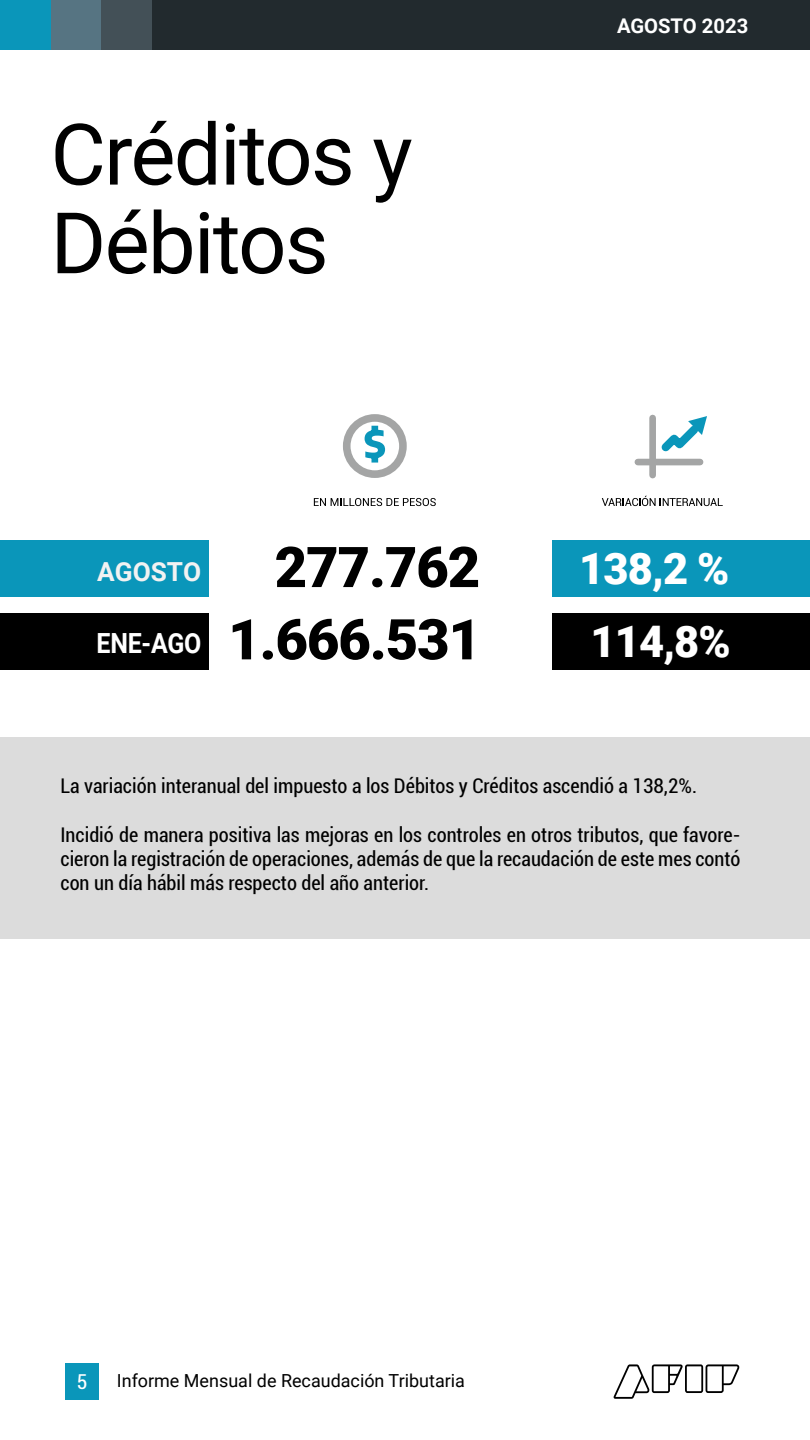
<style>
.page{position:relative;width:810px;height:1440px;background:#fff}
.page>*{position:absolute;margin:0;border:0;box-sizing:border-box;transform-origin:0 0}
.t1{font:84.97px/88.7px "Roboto";letter-spacing:-.02em;color:#000}
.t2{font:900 56.25px "Roboto";letter-spacing:-.02em;color:#000}
.t3{font:900 43.5px "Roboto";letter-spacing:-.02em;color:#fff}
.t4{font:700 26.25px "Roboto";color:#f2f2f2}
.t5{font:condensed 20.55px "Roboto";color:#fff}
.t6{font:condensed 20.25px/24.3px "Roboto";color:#000;text-align:justify}
.t7{font:700 20.25px "Roboto";color:#fff}
.t8{font:18px "Roboto";color:#000}
.s1{font-weight:700;font-size:27.75px;color:#fff}
</style>
<div class="page">
<div style="left:0;top:737px;width:810px;height:202px;background:#dcdcdc"></div>
<div style="left:66px;top:1363px;width:33px;height:37px;background:#0a96ba"></div>
<div style="left:0;top:541px;width:209px;height:56px;background:#0a96ba"></div>
<div style="left:553px;top:541px;width:257px;height:56px;background:#0a96ba"></div>
<div style="left:151px;top:0;width:659px;height:50px;background:#222a2e"></div>
<div style="left:50px;top:0;width:51px;height:50px;background:#567482"></div>
<div style="left:101px;top:0;width:51px;height:50px;background:#435057"></div>
<div style="left:0;top:0;width:50px;height:50px;background:#0a96ba"></div>
<div style="left:0;top:614px;width:209px;height:56px;background:#000"></div>
<div style="left:553px;top:614px;width:257px;height:56px;background:#000"></div>
<svg style="left:314px;top:498px;width:122px;height:8px"></svg>
<div style="left:343px;top:414px;width:64px;height:64px;border:8px solid #a4a5a5;border-radius:50%"></div>
<svg style="left:365px;top:426px;width:20px;height:37px"></svg>
<svg style="left:602px;top:496px;width:121px;height:10px"></svg>
<div style="left:649px;top:418px;width:7px;height:57px;background:#a4a5a5"></div>
<div style="left:638px;top:459px;width:62px;height:6px;background:#a4a5a5"></div>
<svg style="left:654px;top:416px;width:53px;height:43px"></svg>
<svg style="left:614px;top:1364px;width:125px;height:35px"></svg>
<h1 class="t1" style="left:51px;top:107px;width:364px">Créditos y<br>Débitos</h1>
<p class="t7" style="left:617px;top:12px;width:133px">AGOSTO 2023</p>
<h2 class="t2" style="left:275px;top:528px;width:207px">277.762</h2>
<h3 class="t3" style="left:579px;top:539px;width:152px">138,2 %</h3>
<h2 class="t2" style="left:97px;top:600px;width:386px"><span class="s1">ENE-AGO</span> 1.666.531</h2>
<h3 class="t3" style="left:590px;top:611px;width:142px">114,8%</h3>
<p class="t4" style="left:97px;top:553px;width:106px">AGOSTO</p>
<p class="t6" style="left:61px;top:773px;width:638px">La variación interanual del impuesto a los Débitos y Créditos ascendió a 138,2%.</p>
<p class="t6" style="left:61px;top:822px;width:682px">Incidió de manera positiva las mejoras en los controles en otros tributos, que favore&shy;cieron la registración de operaciones, además de que la recaudación de este mes contó con un día hábil más respecto del año anterior.</p>
<p class="t5" style="left:77px;top:1368px;width:12px">5</p>
<p class="t8" style="left:117px;top:1368px;width:350px">Informe Mensual de Recaudación Tributaria</p>
</div>
